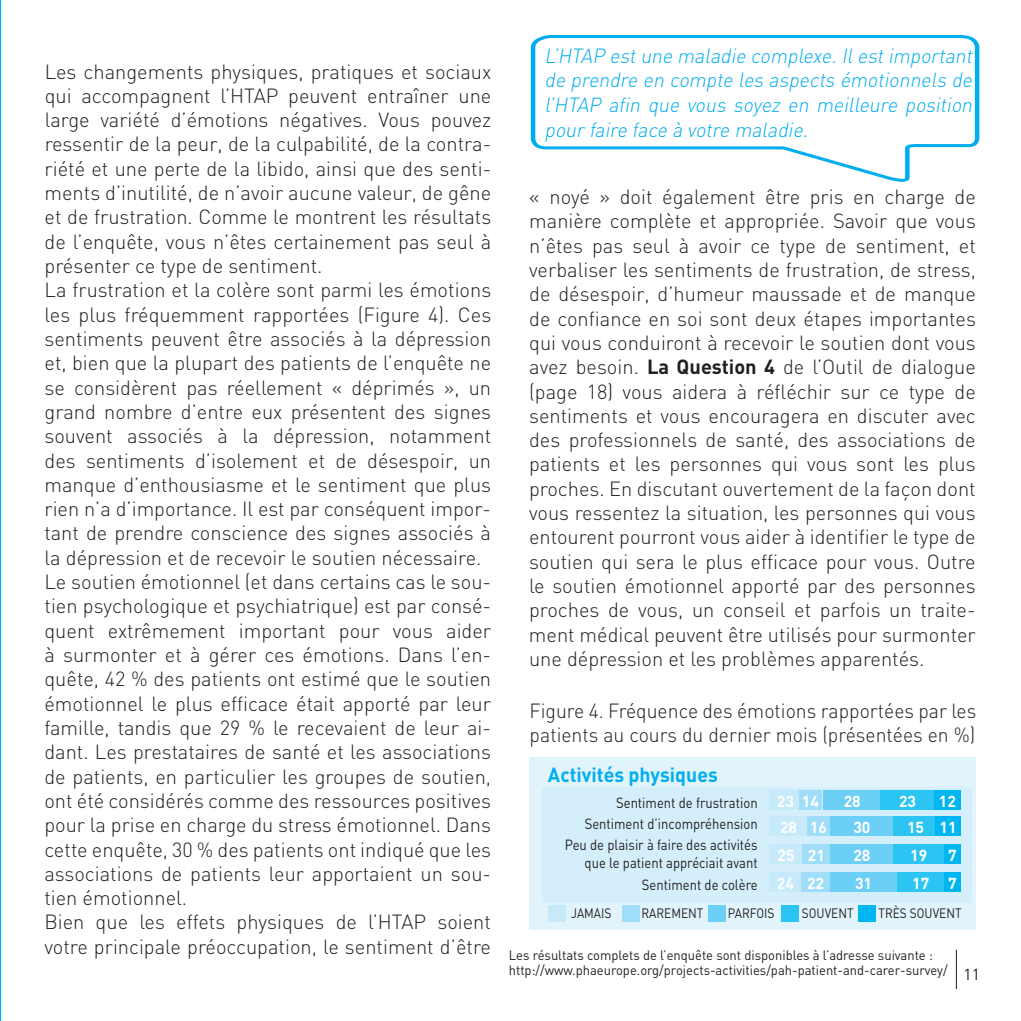
<style>
.page{position:relative;width:1021px;height:1021px;background:#fff}
.page>*{position:absolute;margin:0;border:0;box-sizing:border-box;transform-origin:0 0}
.t1{font:300 20.25px/24.3px "DIN";color:#231f20}
.t2{font:italic 300 20.25px/24.8px "DIN";color:#00aeef;text-align:justify;scale:.96 1}
.t3{font:300 20.25px/24.8px "DIN";color:#231f20;scale:.96 1}
.t4{font:700 20.25px "DIN";color:#00aeef;scale:.96 1}
.t5{font:700 15.75px "DIN";color:#fff}
.t6{font:15.75px "DIN";color:#231f20}
.t7{font:14.62px/21.2px "DIN";color:#231f20;text-align:right;scale:.89 1}
.t8{font:13.5px/15.8px "DIN";color:#231f20;scale:.96 1}
.t9{font:13.5px "DIN";color:#231f20;scale:.88 1}
.s1{font-weight:700}
</style>
<div class="page">
<hr style="left:956px;top:949px;width:1px;height:40px;background:#231f20">
<svg style="left:0;top:0;width:1px;height:1020px"></svg>
<svg style="left:531px;top:35px;width:448px;height:147px"></svg>
<div style="left:529px;top:757px;width:447px;height:172px;background:#e1f4fc"></div>
<div style="left:542px;top:786px;width:430px;height:116px;background:#d4effb"></div>
<div style="left:769px;top:872px;width:32px;height:19px;background:#c6eafa"></div>
<div style="left:769px;top:844px;width:33px;height:19px;background:#c6eafa"></div>
<div style="left:769px;top:816px;width:38px;height:19px;background:#c6eafa"></div>
<div style="left:769px;top:791px;width:32px;height:19px;background:#c6eafa"></div>
<div style="left:801px;top:872px;width:29px;height:19px;background:#9fddf8"></div>
<div style="left:802px;top:844px;width:28px;height:19px;background:#9fddf8"></div>
<div style="left:807px;top:816px;width:23px;height:19px;background:#9fddf8"></div>
<div style="left:799px;top:791px;width:23px;height:19px;background:#9fddf8"></div>
<div style="left:830px;top:872px;width:67px;height:19px;background:#6bcff6"></div>
<div style="left:830px;top:844px;width:63px;height:19px;background:#6bcff6"></div>
<div style="left:830px;top:816px;width:63px;height:19px;background:#6bcff6"></div>
<div style="left:823px;top:791px;width:58px;height:19px;background:#6bcff6"></div>
<div style="left:897px;top:872px;width:47px;height:19px;background:#2bc4f3"></div>
<div style="left:893px;top:844px;width:51px;height:19px;background:#2bc4f3"></div>
<div style="left:893px;top:816px;width:44px;height:19px;background:#2bc4f3"></div>
<div style="left:880px;top:791px;width:54px;height:19px;background:#2bc4f3"></div>
<div style="left:944px;top:872px;width:16px;height:19px;background:#00b6f0"></div>
<div style="left:944px;top:844px;width:16px;height:19px;background:#00b6f0"></div>
<div style="left:935px;top:816px;width:25px;height:19px;background:#00b6f0"></div>
<div style="left:934px;top:791px;width:26px;height:19px;background:#00b6f0"></div>
<div style="left:548px;top:904px;width:17px;height:17px;background:#c6eafa"></div>
<div style="left:622px;top:904px;width:17px;height:17px;background:#9fddf8"></div>
<div style="left:708px;top:904px;width:17px;height:17px;background:#6bcff6"></div>
<div style="left:781px;top:904px;width:18px;height:17px;background:#2bc4f3"></div>
<div style="left:858px;top:904px;width:17px;height:17px;background:#00b6f0"></div>
<p class="t1" style="left:44px;top:59px;width:448px">Les changements physiques, pratiques et sociaux qui accompagnent l’HTAP peuvent entraîner une large variété d’émotions négatives. Vous pouvez ressentir de la peur, de la culpabilité, de la contra&shy;riété et une perte de la libido, ainsi que des senti&shy;ments d’inutilité, de n’avoir aucune valeur, de gêne et de frustration. Comme le montrent les résultats de l’enquête, vous n’êtes certainement pas seul à présenter ce type de sentiment.<br>La frustration et la colère sont parmi les émotions les plus fréquemment rapportées (Figure 4). Ces sentiments peuvent être associés à la dépression et, bien que la plupart des patients de l’enquête ne se considèrent pas réellement « déprimés », un grand nombre d’entre eux présentent des signes souvent associés à la dépression, notamment des sentiments d’isolement et de désespoir, un manque d’enthousiasme et le sentiment que plus rien n’a d’importance. Il est par conséquent impor&shy;tant de prendre conscience des signes associés à la dépression et de recevoir le soutien nécessaire.<br>Le soutien émotionnel (et dans certains cas le sou&shy;tien psychologique et psychiatrique) est par consé&shy;quent extrêmement important pour vous aider à surmonter et à gérer ces émotions. Dans l’en&shy;quête, 42 % des patients ont estimé que le soutien émotionnel le plus efficace était apporté par leur famille, tandis que 29 % le recevaient de leur ai&shy;dant. Les prestataires de santé et les associations de patients, en particulier les groupes de soutien, ont été considérés comme des ressources positives pour la prise en charge du stress émotionnel. Dans cette enquête, 30 % des patients ont indiqué que les associations de patients leur apportaient un sou&shy;tien émotionnel.<br>Bien que les effets physiques de l’HTAP soient votre principale préoccupation, le sentiment d’être</p>
<p class="t2" style="left:544px;top:43px;width:451px">L’HTAP est une maladie complexe. Il est important de prendre en compte les aspects émotionnels de l’HTAP afin que vous soyez en meilleure position pour faire face à votre maladie.</p>
<p class="t1" style="left:529px;top:184px;width:448px;text-align:justify">« noyé » doit également être pris en charge de manière complète et appropriée. Savoir que vous n’êtes pas seul à avoir ce type de sentiment, et verbaliser les sentiments de frustration, de stress, de désespoir, d’humeur maussade et de manque de confiance en soi sont deux étapes importantes qui vous conduiront à recevoir le soutien dont vous avez besoin. <span class="s1">La Question 4</span> de l’Outil de dialogue (page 18) vous aidera à réfléchir sur ce type de sentiments et vous encouragera en discuter avec des professionnels de santé, des associations de patients et les personnes qui vous sont les plus proches. En discutant ouvertement de la façon dont vous ressentez la situation, les personnes qui vous entourent pourront vous aider à identifier le type de soutien qui sera le plus efficace pour vous. Outre le soutien émotionnel apporté par des personnes proches de vous, un conseil et parfois un traite&shy;ment médical peuvent être utilisés pour surmonter une dépression et les problèmes apparentés.</p>
<p class="t3" style="left:529px;top:697px;width:467px">Figure 4. Fréquence des émotions rapportées par les patients au cours du dernier mois (présentées en %)</p>
<p class="t4" style="left:548px;top:761px;width:178px">Activités physiques</p>
<p class="t7" style="left:564px;top:791px;width:218px">Sentiment de frustration<br>Sentiment d’incompréhension<br>Peu de plaisir à faire des activités</p>
<p class="t7" style="left:584px;top:852px;width:196px">que le patient appréciait avant<br>Sentiment de colère</p>
<p class="t5" style="left:776px;top:791px;width:19px">23</p>
<p class="t5" style="left:802px;top:791px;width:19px">14</p>
<p class="t5" style="left:843px;top:791px;width:19px">28</p>
<p class="t5" style="left:780px;top:816px;width:19px">28</p>
<p class="t5" style="left:810px;top:816px;width:19px">16</p>
<p class="t5" style="left:853px;top:816px;width:19px">30</p>
<p class="t5" style="left:777px;top:844px;width:19px">25</p>
<p class="t5" style="left:807px;top:844px;width:19px">21</p>
<p class="t5" style="left:853px;top:844px;width:19px">28</p>
<p class="t5" style="left:776px;top:872px;width:19px">24</p>
<p class="t5" style="left:807px;top:872px;width:19px">22</p>
<p class="t5" style="left:855px;top:872px;width:19px">31</p>
<p class="t5" style="left:899px;top:791px;width:19px">23</p>
<p class="t5" style="left:938px;top:791px;width:19px">12</p>
<p class="t5" style="left:907px;top:816px;width:19px">15</p>
<p class="t5" style="left:939px;top:816px;width:19px">11</p>
<p class="t5" style="left:910px;top:844px;width:19px">19</p>
<p class="t5" style="left:948px;top:844px;width:10px">7</p>
<p class="t5" style="left:912px;top:872px;width:19px">17</p>
<p class="t5" style="left:948px;top:872px;width:10px">7</p>
<p class="t9" style="left:571px;top:904px;width:16px">JAMAI</p>
<p class="t9" style="left:604px;top:904px;width:9px">S</p>
<p class="t9" style="left:641px;top:904px;width:89px">RAREM ENT PA</p>
<p class="t9" style="left:742px;top:904px;width:38px">RFOIS</p>
<p class="t9" style="left:801px;top:904px;width:182px">SOUVENT TRÈS SOUVENT</p>
<p class="t8" style="left:508px;top:946px;width:459px">Les résultats complets de l’enquête sont disponibles à l’adresse suivante : http://www.phaeurope.org/projects-activities/pah-patient-and-carer-survey/</p>
<p class="t6" style="left:963px;top:964px;width:18px">11</p>
</div>
